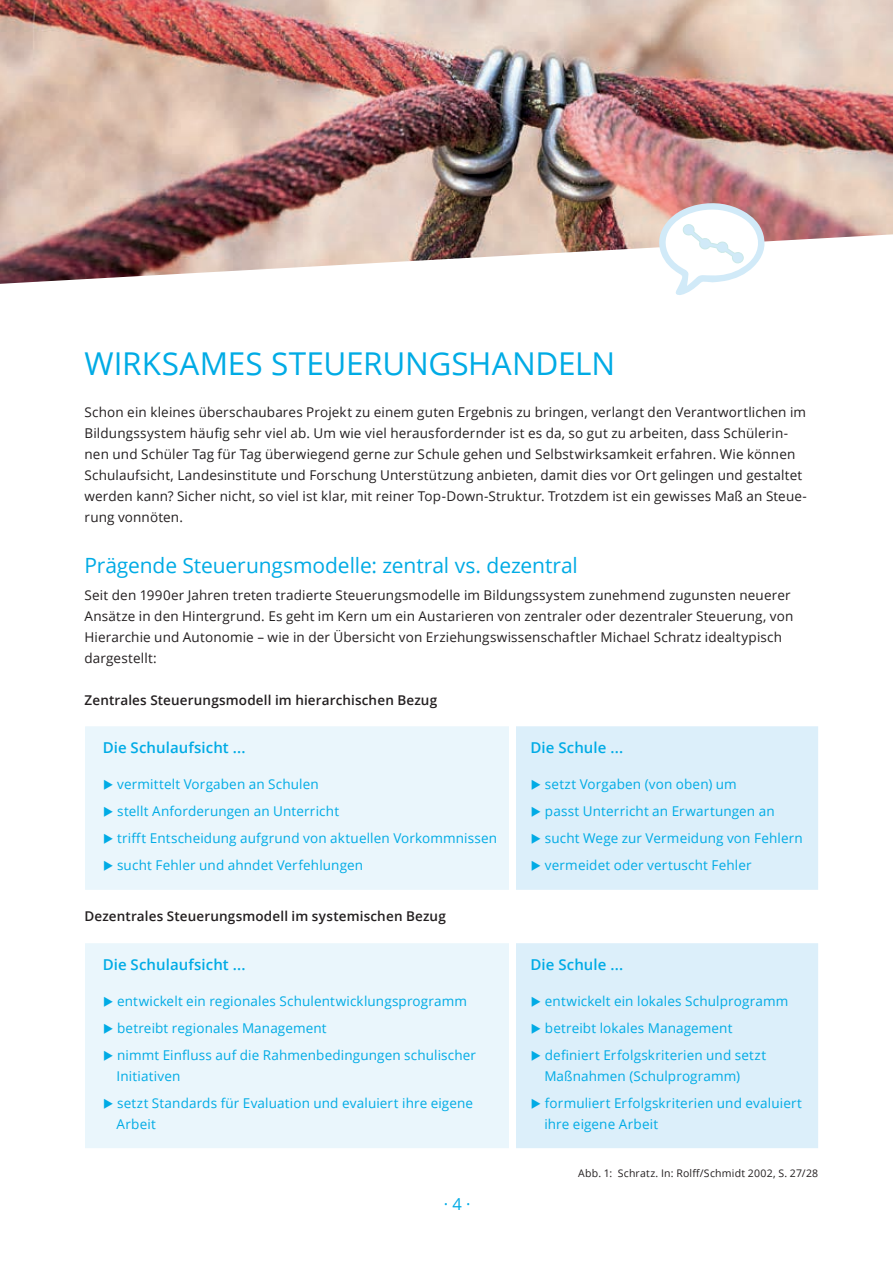
<style>
.page{position:relative;width:893px;height:1263px;background:#fff}
.page>*{position:absolute;margin:0;border:0;box-sizing:border-box;transform-origin:0 0}
.t1{font:31.5px "Open Sans";letter-spacing:-.005em;color:#00abe5}
.t2{font:21px "Open Sans";letter-spacing:-.005em;color:#00abe5}
.t3{font:16.5px "Open Sans";color:#00abe5}
.t4{font:600 15px "Open Sans";letter-spacing:.005em;color:#00abe5}
.t5{font:13.5px/21px "Open Sans";letter-spacing:.01em;color:#231f20}
.t6{font:13.5px/21px "Open Sans";letter-spacing:.01em;color:#00abe5}
.t7{font:600 13.5px "Open Sans";letter-spacing:.01em;color:#231f20}
.t8{font:10.5px "Open Sans";letter-spacing:.02em;color:#231f20}
</style>
<div class="page">
<img style="left:0;top:0;width:893px;height:234px">
<img style="left:0;top:234px;width:893px;height:50px">
<div style="left:85px;top:726px;width:424px;height:164px;background:#eaf6fc"></div>
<div style="left:516px;top:726px;width:302px;height:164px;background:#dceffa"></div>
<div style="left:85px;top:943px;width:424px;height:205px;background:#eaf6fc"></div>
<div style="left:516px;top:943px;width:302px;height:205px;background:#dceffa"></div>
<svg style="left:657px;top:202px;width:110px;height:93px"></svg>
<h1 class="t1" style="left:85px;top:342px;width:532px">WIRKSAMES STEUERUNGSHANDELN</h1>
<p class="t5" style="left:85px;top:401px;width:724px">Schon ein kleines überschaubares Projekt zu einem guten Ergebnis zu bringen, verlangt den Verantwortlichen im Bildungssystem häufig sehr viel ab. Um wie viel herausfordernder ist es da, so gut zu arbeiten, dass Schülerin&shy;nen und Schüler Tag für Tag überwiegend gerne zur Schule gehen und Selbstwirksamkeit erfahren. Wie können Schulaufsicht, Landesinstitute und Forschung Unterstützung anbieten, damit dies vor Ort gelingen und gestaltet werden kann? Sicher nicht, so viel ist klar, mit reiner Top-Down-Struktur. Trotzdem ist ein gewisses Maß an Steue&shy;rung vonnöten.</p>
<h2 class="t2" style="left:85px;top:551px;width:495px">Prägende Steuerungsmodelle: zentral vs. dezentral</h2>
<p class="t5" style="left:85px;top:584px;width:710px">Seit den 1990er Jahren treten tradierte Steuerungsmodelle im Bildungssystem zunehmend zugunsten neuerer Ansätze in den Hintergrund. Es geht im Kern um ein Austarieren von zentraler oder dezentraler Steuerung, von Hierarchie und Autonomie – wie in der Übersicht von Erziehungswissenschaftler Michael Schratz idealtypisch dargestellt:</p>
<p class="t7" style="left:85px;top:690px;width:354px">Zentrales Steuerungsmodell im hierarchischen Bezug</p>
<p class="t4" style="left:103px;top:737px;width:144px">Die Schulaufsicht ...</p>
<p class="t4" style="left:530px;top:737px;width:94px">Die Schule ...</p>
<p class="t6" style="left:103px;top:773px;width:217px">◆ vermittelt Vorgaben an Schulen</p>
<p class="t6" style="left:103px;top:800px;width:238px">◆ stellt Anforderungen an Unterricht</p>
<p class="t6" style="left:103px;top:827px;width:396px">◆ trifft Entscheidung aufgrund von aktuellen Vorkommnissen</p>
<p class="t6" style="left:103px;top:854px;width:262px">◆ sucht Fehler und ahndet Verfehlungen</p>
<p class="t6" style="left:531px;top:773px;width:207px">◆ setzt Vorgaben (von oben) um</p>
<p class="t6" style="left:531px;top:800px;width:245px">◆ passt Unterricht an Erwartungen an</p>
<p class="t6" style="left:531px;top:827px;width:274px">◆ sucht Wege zur Vermeidung von Fehlern</p>
<p class="t6" style="left:531px;top:854px;width:222px">◆ vermeidet oder vertuscht Fehler</p>
<p class="t7" style="left:85px;top:907px;width:363px">Dezentrales Steuerungsmodell im systemischen Bezug</p>
<p class="t4" style="left:103px;top:954px;width:144px">Die Schulaufsicht ...</p>
<p class="t4" style="left:530px;top:954px;width:94px">Die Schule ...</p>
<p class="t6" style="left:103px;top:990px;width:365px">◆ entwickelt ein regionales Schulentwicklungsprogramm</p>
<p class="t6" style="left:103px;top:1017px;width:225px">◆ betreibt regionales Management</p>
<p class="t6" style="left:117px;top:1044px;width:361px;text-indent:-14px">◆ nimmt Einfluss auf die Rahmenbedingungen schulischer<br>Initiativen</p>
<p class="t6" style="left:117px;top:1092px;width:358px;text-indent:-14px">◆ setzt Standards für Evaluation und evaluiert ihre eigene<br>Arbeit</p>
<p class="t6" style="left:531px;top:990px;width:259px">◆ entwickelt ein lokales Schulprogramm</p>
<p class="t6" style="left:531px;top:1017px;width:203px">◆ betreibt lokales Management</p>
<p class="t6" style="left:544px;top:1044px;width:223px;text-indent:-14px">◆ definiert Erfolgskriterien und setzt<br>Maßnahmen (Schulprogramm)</p>
<p class="t6" style="left:544px;top:1092px;width:259px;text-indent:-14px">◆ formuliert Erfolgskriterien und evaluiert ihre eigene Arbeit</p>
<p class="t8" style="left:578px;top:1166px;width:242px">Abb. 1: Schratz. In: Rolff/Schmidt 2002, S. 27/28</p>
<p class="t3" style="left:444px;top:1193px;width:28px">· 4 ·</p>
</div>
